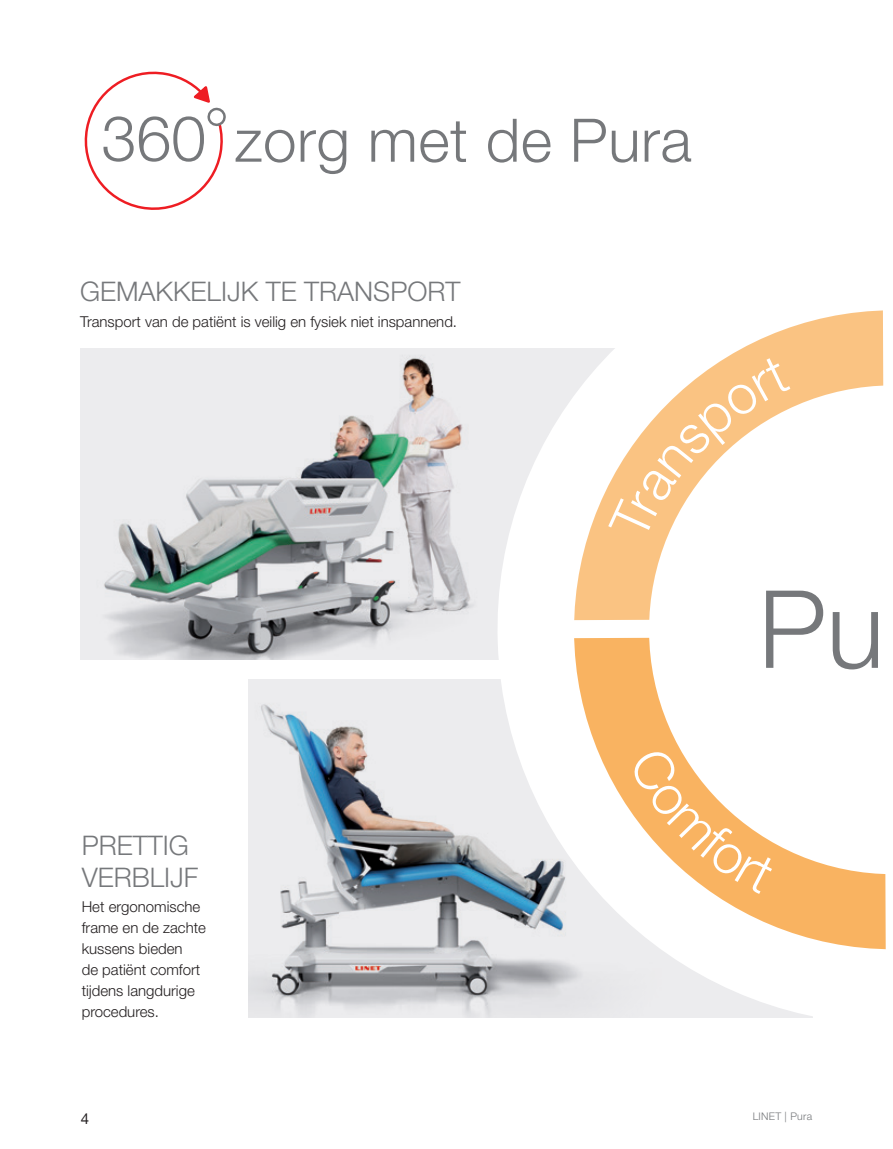
<style>
.page{position:relative;width:893px;height:1149px;background:#fff}
.page>*{position:absolute;margin:0;border:0;box-sizing:border-box;transform-origin:0 0}
._01_text_zakladni{font:300 108px "Helvetica Neue LT Pro";color:#76787b}
._01_text_zakladni-2{font:300 60px "Helvetica Neue LT Pro";letter-spacing:.01em;color:#76787b}
._001_bullet{font:300 27px/31.5px "Helvetica Neue LT Pro";color:#76787b}
._001_bullet-2{font:300 15px/21px "Helvetica Neue LT Pro";color:#231f20}
.t1{font:15px "Helvetica Neue LT Pro";color:#231f20}
.t2{font:300 10.5px "Helvetica Neue LT Pro";letter-spacing:.025em;color:#76787b}
.s1{font-size:62.7px}
</style>
<div class="page">
<img style="left:248px;top:679px;width:242px;height:337px">
<img style="left:81px;top:348px;width:409px;height:311px">
<svg style="left:84px;top:71px;width:142px;height:139px"></svg>
<svg style="left:490px;top:348px;width:323px;height:670px;fill:#ececee"></svg>
<svg style="left:571px;top:319px;width:246px;height:309px"></svg>
<svg style="left:573px;top:628px;width:303px;height:323px"></svg>
<svg style="left:524px;top:610px;width:166px;height:37px"></svg>
<svg style="left:817px;top:310px;width:67px;height:393px"></svg>
<svg style="left:876px;top:873px;width:10px;height:77px"></svg>
<svg style="left:608px;top:356px;width:182px;height:186px"></svg>
<svg style="left:628px;top:745px;width:148px;height:148px"></svg>
<p class="_01_text_zakladni-2" style="left:101px;top:104px;width:592px"><span class="s1">360</span> zorg met de Pura</p>
<p class="_001_bullet" style="left:80px;top:275px;width:382px">GEMAKKELIJK TE TRANSPORT</p>
<p class="_001_bullet-2" style="left:80px;top:310px;width:379px">Transport van de patiënt is veilig en fysiek niet inspannend.</p>
<p class="_001_bullet" style="left:82px;top:829px;width:118px">PRETTIG<br>VERBLIJF</p>
<p class="_001_bullet-2" style="left:82px;top:895px;width:126px">Het ergonomische frame en de zachte kussens bieden<br>de patiënt comfort tijdens langdurige procedures.</p>
<p class="_01_text_zakladni" style="left:758px;top:563px;width:128px">Pu</p>
<p class="t1" style="left:81px;top:1108px;width:10px">4</p>
<p class="t2" style="left:753px;top:1109px;width:61px">LINET | Pura</p>
</div>
